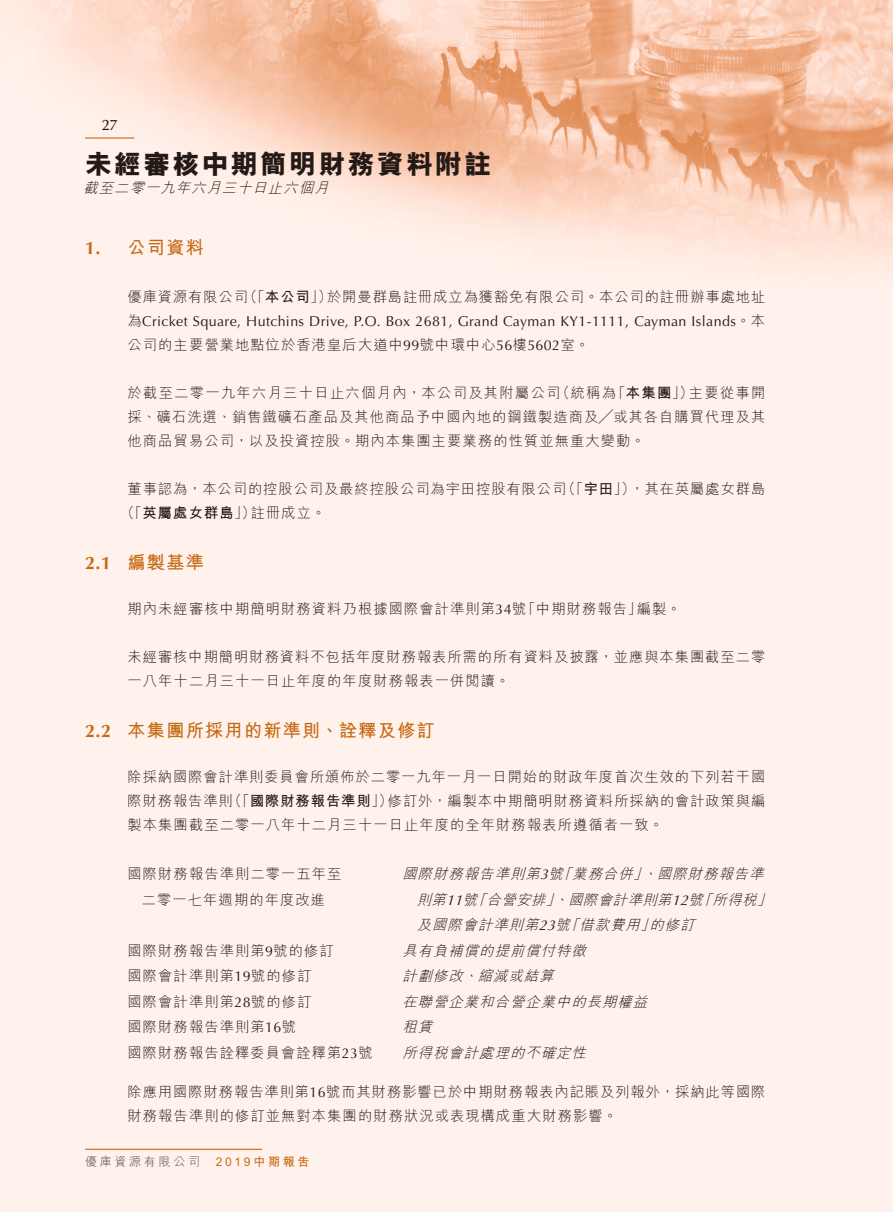
<style>
.page{position:relative;width:893px;height:1212px;background:#fff}
.page>*{position:absolute;margin:0;border:0;box-sizing:border-box;transform-origin:0 0}
.t1{font:800 27px "M Hei HK";letter-spacing:.08em;color:#231916}
.t2{font:700 18px "M Hei HK";letter-spacing:.08em;color:#c76a14}
.t3{font:700 18px "Optima LT Std";color:#c76a14}
.t4{font:500 15px "Optima LT Std";color:#231916}
.t5{font:300 14.25px/24px "M Hei HK";letter-spacing:.08em;color:#231916}
.t6{font:italic 300 14.25px/25.5px "M Hei HK";color:#231916}
.t7{font:14.25px "Optima LT Std";letter-spacing:.025em;color:#231916}
.t8{font:700 14.25px "M Hei HK";letter-spacing:.065em;color:#231916}
.t9{font:italic 14.25px "Optima LT Std";color:#231916}
.t10{font:700 12px "M Hei HK";letter-spacing:.23em;color:#c76a14}
.t11{font:300 12px "M Hei HK";letter-spacing:.23em;color:#4d4a4a}
.s1{font-family:"M Hei HK";font-weight:300}
.s2{font-family:"Optima LT Std";font-weight:400}
.s3{font-weight:700}
.s4{font-weight:300}
</style>
<div class="page">
<div style="left:0;top:0;width:892px;height:1212px;background:#fff2ec"></div>
<img style="left:6px;top:0;width:886px;height:268px">
<hr style="left:85px;top:1149px;width:177px;height:1px;background:#c76a14">
<hr style="left:85px;top:137px;width:49px;height:2px;background:#c76a14">
<p class="t4" style="left:102px;top:117px;width:17px">27</p>
<h1 class="t1" style="left:85px;top:146px;width:408px">未經審核中期簡明財務資料附註</h1>
<p class="t6" style="left:84px;top:174px;width:251px">截至二零一九年六月三十日止六個月</p>
<p class="t3" style="left:85px;top:238px;width:17px">1.</p>
<p class="t3" style="left:85px;top:553px;width:28px">2.1</p>
<p class="t3" style="left:85px;top:721px;width:28px">2.2</p>
<p class="t2" style="left:128px;top:234px;width:78px">公司資料</p>
<p class="t5" style="left:128px;top:284px;width:122px">優庫資源有限公司</p>
<p class="t7" style="left:128px;top:313px;width:639px"><span class="s1">為</span>Cricket Square, Hutchins Drive O. P, . Box 2681, Grand Cayman KY1-1111, Cayman Islands<span class="s1">。本</span></p>
<p class="t5" style="left:128px;top:332px;width:463px">公司的主要營業地點位於香港皇后大道中<span class="s2">99</span>號中環中心<span class="s2">56</span>樓<span class="s2">5602</span>室。</p>
<p class="t5" style="left:689px;top:380px;width:78px">主要從事開</p>
<p class="t5" style="left:327px;top:284px;width:440px">於開曼群島註冊成立為獲豁免有限公司。本公司的註冊辦事處地址</p>
<p class="t5" style="left:243px;top:284px;width:90px">（「<span class="s3">本公司</span>」）</p>
<p class="t5" style="left:556px;top:380px;width:62px">（統稱為</p>
<p class="t5" style="left:611px;top:380px;width:84px">「<span class="s3">本集團</span>」）</p>
<p class="t5" style="left:128px;top:380px;width:639px">於截至二零一九年六月三十日止六個月內，本公司及其附屬公司<br>採、礦石洗選、銷售鐵礦石產品及其他商品予中國內地的鋼鐵製造商及╱或其各自購買代理及其他商品貿易公司，以及投資控股。期內本集團主要業務的性質並無重大變動。</p>
<p class="t5" style="left:630px;top:476px;width:137px">，其在英屬處女群島</p>
<p class="t5" style="left:561px;top:476px;width:75px">（「<span class="s3">宇田</span>」）</p>
<p class="t5" style="left:251px;top:476px;width:317px;text-indent:-123px">董事認為，本公司的控股公司及最終控股公司為宇田控股有限公司註冊成立。</p>
<p class="t8" style="left:120px;top:502px;width:137px"><span class="s4">（「</span>英屬處女群島<span class="s4">」）</span></p>
<p class="t2" style="left:128px;top:549px;width:78px">編製基準</p>
<p class="t5" style="left:128px;top:596px;width:400px">期內未經審核中期簡明財務資料乃根據國際會計準則第<span class="s2">34</span>號</p>
<p class="t5" style="left:128px;top:644px;width:639px">未經審核中期簡明財務資料不包括年度財務報表所需的所有資料及披露，並應與本集團截至二零一八年十二月三十一日止年度的年度財務報表一併閱讀。</p>
<p class="t2" style="left:128px;top:717px;width:309px">本集團所採用的新準則、詮釋及修訂</p>
<p class="t5" style="left:521px;top:596px;width:122px">「中期財務報告」</p>
<p class="t5" style="left:637px;top:596px;width:46px">編製。</p>
<p class="t5" style="left:128px;top:764px;width:639px;text-align:right">除採納國際會計準則委員會所頒佈於二零一九年一月一日開始的財政年度首次生效的下列若干國修訂外，編製本中期簡明財務資料所採納的會計政策與編</p>
<p class="t8" style="left:228px;top:790px;width:166px"><span class="s4">（「</span>國際財務報告準則<span class="s4">」）</span></p>
<p class="t5" style="left:128px;top:788px;width:537px">際財務報告準則<br>製本集團截至二零一八年十二月三十一日止年度的全年財務報表所遵循者一致。</p>
<p class="t5" style="left:128px;top:861px;width:215px;line-height:25.5px;text-align:center">國際財務報告準則二零一五年至二零一七年週期的年度改進</p>
<p class="t6" style="left:657px;top:861px;width:113px">國際財務報告準</p>
<p class="t6" style="left:402px;top:861px;width:144px">國際財務報告準則第</p>
<p class="t6" style="left:540px;top:861px;width:99px">號<span class="s2">3</span> 業務合併</p>
<p class="t6" style="left:558px;top:861px;width:21px">「</p>
<p class="t6" style="left:633px;top:861px;width:30px">」、</p>
<p class="t6" style="left:417px;top:886px;width:36px">則第</p>
<p class="t6" style="left:568px;top:886px;width:110px">國際會計準則第</p>
<p class="t6" style="left:463px;top:886px;width:89px">號合營安排</p>
<p class="t6" style="left:689px;top:886px;width:74px">號所得稅</p>
<p class="t9" style="left:446px;top:892px;width:47px">11 <span class="s1">「</span></p>
<p class="t6" style="left:546px;top:886px;width:29px">」、</p>
<p class="t9" style="left:672px;top:892px;width:47px">12 <span class="s1">「</span></p>
<p class="t6" style="left:757px;top:886px;width:21px">「</p>
<p class="t5" style="left:128px;top:938px;width:208px">國際財務報告準則第<span class="s2">9</span>號的修訂</p>
<p class="t6" style="left:402px;top:912px;width:190px;text-indent:14px">及國際會計準則第<br>具有負補償的提前償付特徵</p>
<p class="t6" style="left:556px;top:912px;width:146px">號借款費用的修訂</p>
<p class="t9" style="left:539px;top:917px;width:47px">23 <span class="s1">「</span></p>
<p class="t6" style="left:640px;top:912px;width:21px">」</p>
<p class="t5" style="left:128px;top:964px;width:185px">國際會計準則第<span class="s2">19</span>號的修訂</p>
<p class="t6" style="left:478px;top:963px;width:82px">縮減或結算</p>
<p class="t6" style="left:402px;top:963px;width:67px">計劃修改</p>
<p class="t6" style="left:463px;top:963px;width:21px">、</p>
<p class="t5" style="left:128px;top:989px;width:185px">國際會計準則第<span class="s2">28</span>號的修訂</p>
<p class="t6" style="left:402px;top:988px;width:251px">在聯營企業和合營企業中的長期權益</p>
<p class="t5" style="left:128px;top:1015px;width:170px">國際財務報告準則第<span class="s2">16</span>號</p>
<p class="t6" style="left:402px;top:1014px;width:36px">租賃</p>
<p class="t5" style="left:128px;top:1040px;width:247px">國際財務報告詮釋委員會詮釋第<span class="s2">23</span>號</p>
<p class="t5" style="left:128px;top:1079px;width:639px">除應用國際財務報告準則第<span class="s2">16</span>號而其財務影響已於中期財務報表內記賬及列報外，採納此等國際財務報告準則的修訂並無對本集團的財務狀況或表現構成重大財務影響。</p>
<p class="t6" style="left:402px;top:1039px;width:190px">所得稅會計處理的不確定性</p>
<p class="t11" style="left:85px;top:1153px;width:117px">優庫資源有限公司</p>
<p class="t10" style="left:216px;top:1153px;width:95px">2019中期報告</p>
</div>
